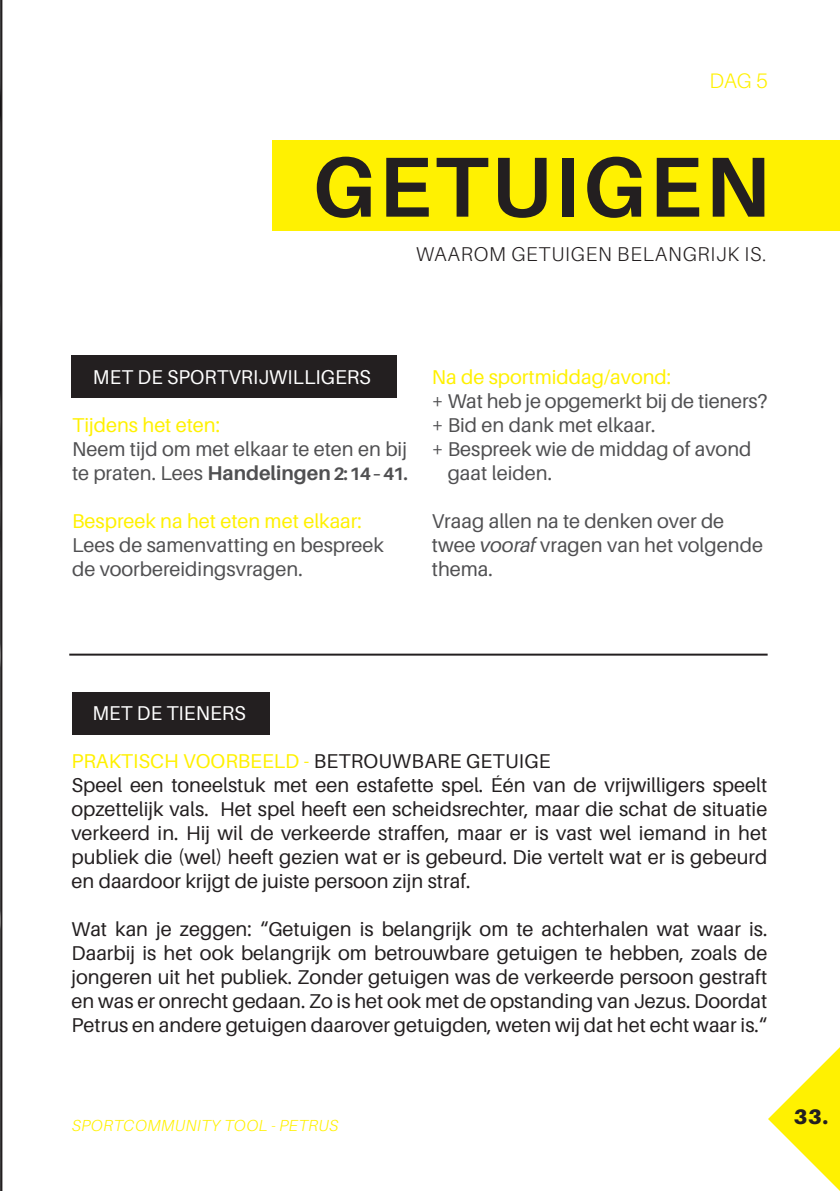
<style>
.page{position:relative;width:840px;height:1191px;background:#fff}
.page>*{position:absolute;margin:0;border:0;box-sizing:border-box;transform-origin:0 0}
.t1{font:700 85.2px "Aileron";letter-spacing:.04em;color:#231f20}
.t2{font:300 21px "Aileron";color:#fff101}
.t3{font:900 21px "Aileron";color:#231f20}
.t4{font:20px/24px "Aileron";color:#231f20}
.t5{font:20px/24px "Aileron";color:#505052}
.t6{font:20px "Aileron";color:#fff101}
.t7{font:20px "Aileron";letter-spacing:.01em;color:#fff;scale:.96 1}
.t8{font:300 20px "Aileron";letter-spacing:.04em;color:#231f20}
.t9{font:italic 300 16px "Aileron";letter-spacing:.03em;color:#fff101}
.s1{font-weight:700}
.s2{font-weight:700;font-size:18px}
.s3{font-style:italic}
.s4{color:#fff101}
</style>
<div class="page">
<svg style="left:768px;top:1048px;width:71px;height:142px"></svg>
<div style="left:272px;top:140px;width:567px;height:90px;background:#fff101"></div>
<svg style="left:0;top:0;width:2px;height:1191px;background:#2d2b2c"></svg>
<div style="left:71px;top:356px;width:326px;height:42px;background:#231f20"></div>
<div style="left:72px;top:693px;width:197px;height:42px;background:#231f20"></div>
<hr style="left:69px;top:653px;width:698px;height:2px;background:#231f20">
<p class="t2" style="left:709px;top:69px;width:60px">DAG 5</p>
<h1 class="t1" style="left:312px;top:139px;width:459px">GETUIGEN</h1>
<p class="t8" style="left:416px;top:243px;width:351px">WAAROM GETUIGEN BELANGRIJK IS.</p>
<p class="t7" style="left:93px;top:366px;width:291px">MET DE SPORTVRIJWILLIGERS</p>
<p class="t6" style="left:72px;top:414px;width:149px">Tijdens het eten:</p>
<p class="t5" style="left:72px;top:437px;width:337px">Neem tijd om met elkaar te eten en bij te praten. Lees <span class="s1">Handelingen</span> <span class="s2">2: 14 – 41.</span></p>
<p class="t6" style="left:72px;top:510px;width:291px">Bespreek na het eten met elkaar:</p>
<p class="t5" style="left:72px;top:533px;width:313px">Lees de samenvatting en bespreek de voorbereidingsvragen.</p>
<p class="t6" style="left:431px;top:366px;width:241px">Na de sportmiddag/avond:</p>
<p class="t5" style="left:431px;top:389px;width:337px">+ Wat heb je opgemerkt bij de tieners?</p>
<p class="t5" style="left:431px;top:413px;width:225px">+ Bid en dank met elkaar.</p>
<p class="t5" style="left:431px;top:437px;width:321px">+ Bespreek wie de middag of avond</p>
<p class="t5" style="left:447px;top:461px;width:106px">gaat leiden.</p>
<p class="t5" style="left:431px;top:509px;width:332px">Vraag allen na te denken over de twee <span class="s3">vooraf</span> vragen van het volgende thema.</p>
<p class="t7" style="left:92px;top:702px;width:161px">MET DE TIENERS</p>
<p class="t4" style="left:71px;top:749px;width:697px"><span class="s4">PRAKTISCH VOORBEELD -</span> BETROUWBARE GETUIGE<br>Speel een toneelstuk met een estafette spel. Één van de vrijwilligers speelt opzettelijk vals. Het spel heeft een scheidsrechter, maar die schat de situatie verkeerd in. Hij wil de verkeerde straffen, maar er is vast wel iemand in het publiek die (wel) heeft gezien wat er is gebeurd. Die vertelt wat er is gebeurd en daardoor krijgt de juiste persoon zijn straf.</p>
<p class="t4" style="left:71px;top:917px;width:697px;text-align:justify">Wat kan je zeggen: “Getuigen is belangrijk om te achterhalen wat waar is.<br>Daarbij is het ook belangrijk om betrouwbare getuigen te hebben, zoals de jongeren uit het publiek. Zonder getuigen was de verkeerde persoon gestraft en was er onrecht gedaan. Zo is het ook met de opstanding van Jezus. Doordat Petrus en andere getuigen daarover getuigden, weten wij dat het echt waar is.“</p>
<p class="t9" style="left:72px;top:1117px;width:267px">SPORTCOMMUNITY TOOL - PETRUS</p>
<p class="t3" style="left:793px;top:1104px;width:36px">33.</p>
</div>
